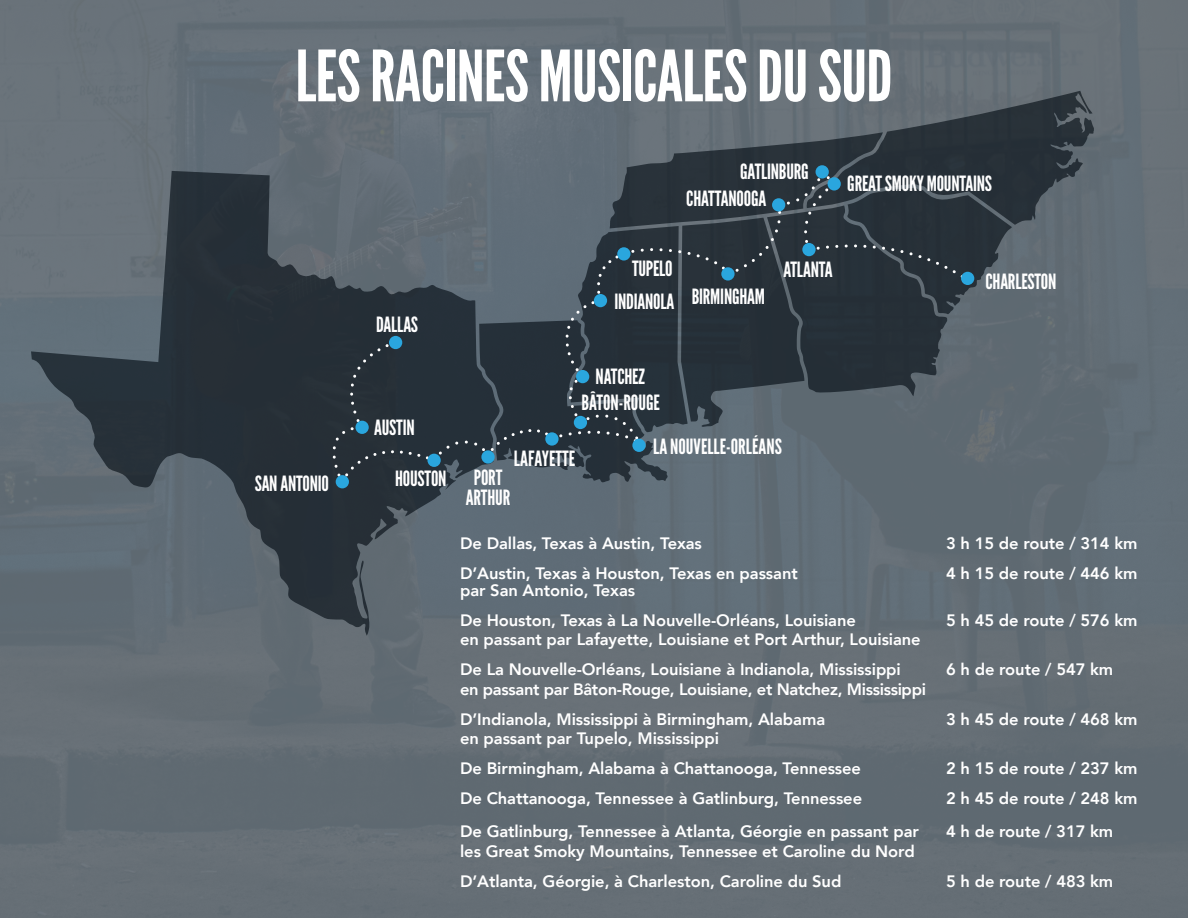
<style>
.page{position:relative;width:1188px;height:918px;background:#65717a}
.page>*{position:absolute;margin:0;border:0;box-sizing:border-box;transform-origin:0 0}
.Big_Title{font:70.5px "League Gothic";letter-spacing:-.01em;color:#fff}
.Big_Title-2{font:21px/19.5px "League Gothic";letter-spacing:-.01em;color:#fff;text-align:center}
.Subtitle{font:800 16.5px "Avenir";letter-spacing:-.005em;color:#fff}
</style>
<div class="page">
<svg style="left:31px;top:171px;width:421px;height:465px"></svg>
<svg style="left:324px;top:91px;width:770px;height:393px"></svg>
<div style="left:594px;top:294px;width:13px;height:13px;background:#2aa6de;border-radius:50%"></div>
<div style="left:802px;top:243px;width:14px;height:13px;background:#2aa6de;border-radius:50%"></div>
<div style="left:721px;top:267px;width:14px;height:14px;background:#2aa6de;border-radius:50%"></div>
<div style="left:617px;top:247px;width:14px;height:14px;background:#2aa6de;border-radius:50%"></div>
<div style="left:545px;top:432px;width:14px;height:14px;background:#2aa6de;border-radius:50%"></div>
<div style="left:574px;top:416px;width:13px;height:13px;background:#2aa6de;border-radius:50%"></div>
<div style="left:632px;top:439px;width:14px;height:13px;background:#2aa6de;border-radius:50%"></div>
<div style="left:576px;top:370px;width:13px;height:13px;background:#2aa6de;border-radius:50%"></div>
<div style="left:336px;top:475px;width:13px;height:13px;background:#2aa6de;border-radius:50%"></div>
<div style="left:772px;top:198px;width:13px;height:14px;background:#2aa6de;border-radius:50%"></div>
<div style="left:961px;top:272px;width:13px;height:13px;background:#2aa6de;border-radius:50%"></div>
<div style="left:355px;top:421px;width:14px;height:13px;background:#2aa6de;border-radius:50%"></div>
<div style="left:427px;top:454px;width:14px;height:13px;background:#2aa6de;border-radius:50%"></div>
<div style="left:816px;top:165px;width:13px;height:14px;background:#2aa6de;border-radius:50%"></div>
<div style="left:828px;top:177px;width:13px;height:14px;background:#2aa6de;border-radius:50%"></div>
<div style="left:389px;top:336px;width:13px;height:13px;background:#2aa6de;border-radius:50%"></div>
<div style="left:481px;top:450px;width:14px;height:14px;background:#2aa6de;border-radius:50%"></div>
<p class="Big_Title" style="left:295px;top:34px;width:599px">LES RACINES MUSICALES DU SUD</p>
<p class="Big_Title-2" style="left:255px;top:474px;width:76px">SAN ANTONIO</p>
<p class="Big_Title-2" style="left:740px;top:162px;width:70px">GATLINBURG</p>
<p class="Big_Title-2" style="left:686px;top:189px;width:81px">CHATTANOOGA</p>
<p class="Big_Title-2" style="left:847px;top:174px;width:146px">GREAT SMOKY MOUNTAINS</p>
<p class="Big_Title-2" style="left:376px;top:314px;width:44px">DALLAS</p>
<p class="Big_Title-2" style="left:374px;top:418px;width:42px">AUSTIN</p>
<p class="Big_Title-2" style="left:395px;top:469px;width:53px">HOUSTON</p>
<p class="Big_Title-2" style="left:632px;top:259px;width:42px">TUPELO</p>
<p class="Big_Title-2" style="left:783px;top:260px;width:51px">ATLANTA</p>
<p class="Big_Title-2" style="left:692px;top:287px;width:75px">BIRMINGHAM</p>
<p class="Big_Title-2" style="left:614px;top:292px;width:62px">INDIANOLA</p>
<p class="Big_Title-2" style="left:596px;top:367px;width:51px">NATCHEZ</p>
<p class="Big_Title-2" style="left:581px;top:393px;width:80px">BÂTON-ROUGE</p>
<p class="Big_Title-2" style="left:653px;top:437px;width:130px">LA NOUVELLE-ORLÉANS</p>
<p class="Big_Title-2" style="left:514px;top:449px;width:63px">LAFAYETTE</p>
<p class="Big_Title-2" style="left:466px;top:468px;width:46px">PORT<br>ARTHUR</p>
<p class="Big_Title-2" style="left:986px;top:272px;width:73px">CHARLESTON</p>
<p class="Subtitle" style="left:460px;top:530px;width:243px">De Dallas, Texas à Austin, Texas</p>
<p class="Subtitle" style="left:946px;top:530px;width:193px">3 h 15 de route / 314 km</p>
<p class="Subtitle" style="left:460px;top:560px;width:339px">D’Austin, Texas à Houston, Texas en passant</p>
<p class="Subtitle" style="left:946px;top:560px;width:193px">4 h 15 de route / 446 km</p>
<p class="Subtitle" style="left:460px;top:577px;width:177px">par San Antonio, Texas</p>
<p class="Subtitle" style="left:460px;top:607px;width:397px">De Houston, Texas à La Nouvelle-Orléans, Louisiane</p>
<p class="Subtitle" style="left:946px;top:607px;width:193px">5 h 45 de route / 576 km</p>
<p class="Subtitle" style="left:460px;top:626px;width:462px">en passant par Lafayette, Louisiane et Port Arthur, Louisiane</p>
<p class="Subtitle" style="left:460px;top:656px;width:442px">De La Nouvelle-Orléans, Louisiane à Indianola, Mississippi</p>
<p class="Subtitle" style="left:946px;top:656px;width:169px">6 h de route / 547 km</p>
<p class="Subtitle" style="left:460px;top:676px;width:467px">en passant par Bâton-Rouge, Louisiane, et Natchez, Mississippi</p>
<p class="Subtitle" style="left:460px;top:706px;width:367px">D’Indianola, Mississippi à Birmingham, Alabama</p>
<p class="Subtitle" style="left:946px;top:706px;width:193px">3 h 45 de route / 468 km</p>
<p class="Subtitle" style="left:460px;top:725px;width:261px">en passant par Tupelo, Mississippi</p>
<p class="Subtitle" style="left:460px;top:755px;width:402px">De Birmingham, Alabama à Chattanooga, Tennessee</p>
<p class="Subtitle" style="left:946px;top:755px;width:193px">2 h 15 de route / 237 km</p>
<p class="Subtitle" style="left:460px;top:785px;width:404px">De Chattanooga, Tennessee à Gatlinburg, Tennessee</p>
<p class="Subtitle" style="left:946px;top:785px;width:193px">2 h 45 de route / 248 km</p>
<p class="Subtitle" style="left:460px;top:818px;width:460px">De Gatlinburg, Tennessee à Atlanta, Géorgie en passant par</p>
<p class="Subtitle" style="left:946px;top:818px;width:169px">4 h de route / 317 km</p>
<p class="Subtitle" style="left:460px;top:838px;width:456px">les Great Smoky Mountains, Tennessee et Caroline du Nord</p>
<p class="Subtitle" style="left:460px;top:868px;width:383px">D’Atlanta, Géorgie, à Charleston, Caroline du Sud</p>
<p class="Subtitle" style="left:946px;top:868px;width:169px">5 h de route / 483 km</p>
</div>
